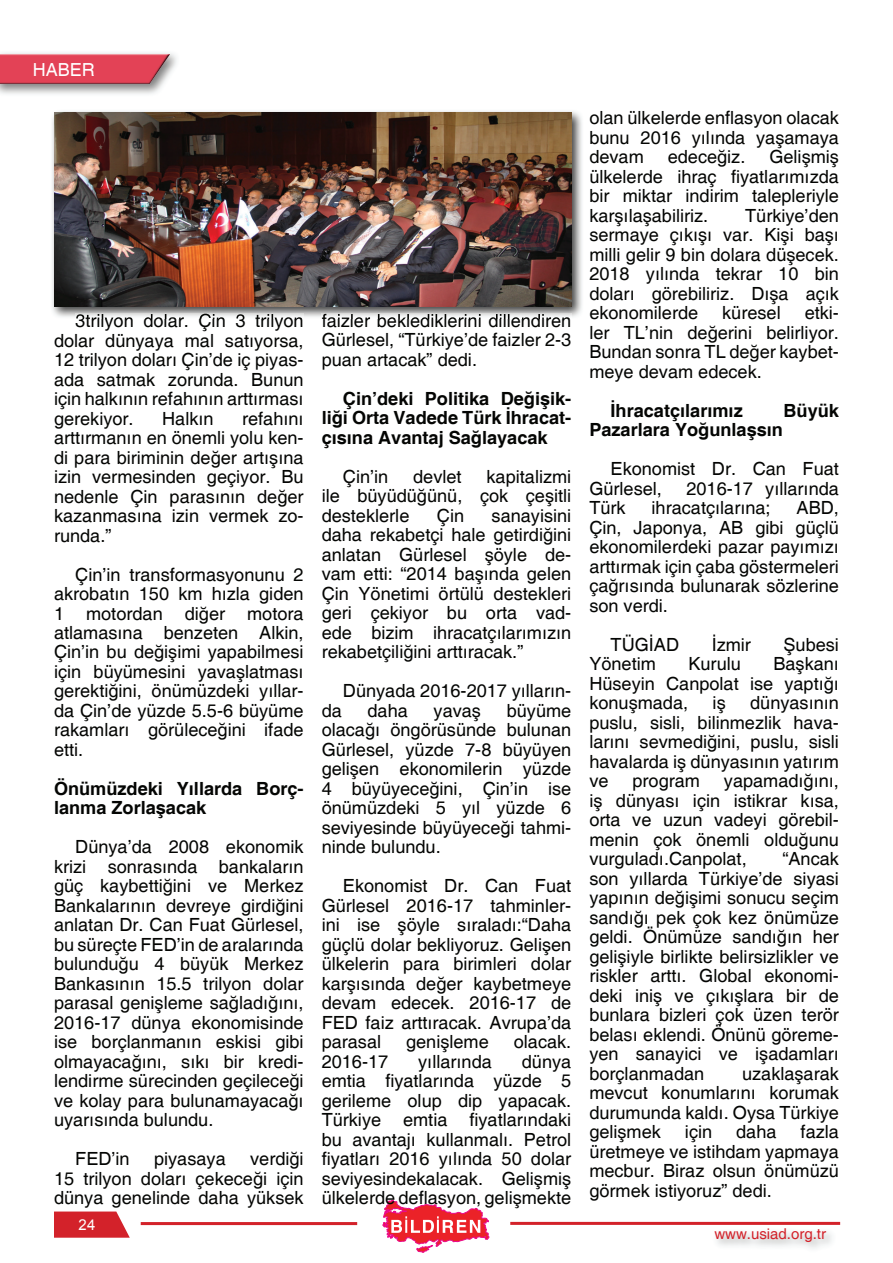
<style>
.page{position:relative;width:893px;height:1263px;background:#fff}
.page>*{position:absolute;margin:0;border:0;box-sizing:border-box;transform-origin:0 0}
.t1{font:18.15px/19.5px "Helvetica";color:#040503;text-align:justify}
.t2{font:700 18.15px/19.5px "Helvetica";color:#040503}
.t3{font:18px "Helvetica";color:#fff}
.t4{font:15px "Helvetica";color:#d3222a}
.t5{font:15px "Arial";color:#fff}
</style>
<div class="page">
<svg style="left:54px;top:1211px;width:76px;height:27px"></svg>
<svg style="left:383px;top:1200px;width:106px;height:52px"></svg>
<hr style="left:141px;top:1222px;width:216px;height:3px;background:#d3222a">
<hr style="left:510px;top:1222px;width:330px;height:3px;background:#d3222a">
<img style="left:0;top:53px;width:177px;height:41px">
<img style="left:0;top:54px;width:170px;height:30px">
<img style="left:52px;top:111px;width:530px;height:208px">
<img style="left:76px;top:314px;width:228px;height:5px">
<img style="left:322px;top:314px;width:249px;height:5px">
<img style="left:54px;top:113px;width:517px;height:193px">
<p class="t3" style="left:33px;top:59px;width:64px">HABER</p>
<p class="t1" style="left:54px;top:312px;width:251px;text-indent:21px">3trilyon dolar. Çin 3 trilyon dolar dünyaya mal satıyorsa, 12 trilyon doları Çin’de iç piyas&shy;ada satmak zorunda. Bunun için halkının refahının arttırması gerekiyor.</p>
<p class="t1" style="left:54px;top:409px;width:251px;text-indent:188px">refahını arttırmanın en önemli yolu ken&shy;di para biriminin değer artışına izin vermesinden geçiyor. Bu nedenle Çin parasının değer kazanmasına izin vermek zo&shy;runda.”</p>
<p class="t1" style="left:54px;top:565px;width:251px;text-indent:21px">Çin’in transformasyonunu 2 akrobatın 150 km hızla giden 1 motordan diğer motora atlamasına benzeten Alkin, Çin’in bu değişimi yapabilmesi için büyümesini yavaşlatması gerektiğini, önümüzdeki yıllar&shy;da Çin’de yüzde 5.5-6 büyüme rakamları görüleceğini ifade etti.</p>
<p class="t2" style="left:54px;top:780px;width:251px">Önümüzdeki Yıllarda Borç&shy;lan ma Zorlaşacak</p>
<p class="t1" style="left:54px;top:838px;width:251px;text-indent:21px">Dünya’da 2008 ekonomik krizi sonrasında bankaların güç kaybettiğini ve Merkez Bankalarının devreye girdiğini anlatan Dr. Can Fuat Gürlesel, bu süreçte FED’in de aralarında bulunduğu 4 büyük Merkez Bankasının 15.5 trilyon dolar parasal genişleme sağladığını, 2016-17 dünya ekonomisin de ise borçlanmanın eskisi gibi olmayacağını, sıkı bir kredi&shy;lendirme sürecinden geçileceği ve kolay para bulunamayacağı uyarısında bulundu.</p>
<p class="t1" style="left:75px;top:1150px;width:56px">FED’in</p>
<p class="t1" style="left:154px;top:1150px;width:73px">piyasaya</p>
<p class="t1" style="left:162px;top:409px;width:53px">Halkın</p>
<p class="t1" style="left:54px;top:1150px;width:251px;text-indent:196px">verdiği 15 trilyon doları çekeceği için dünya genelinde daha yüksek</p>
<p class="t5" style="left:79px;top:1214px;width:18px">24</p>
<p class="t1" style="left:322px;top:311px;width:251px">faizler beklediklerini dillendiren Gürlesel, “Türkiye’de faizler 2-3 puan artacak” dedi.</p>
<p class="t2" style="left:322px;top:390px;width:251px;text-align:justify;text-indent:21px">Çin’deki Politika Değişik&shy;liği Orta Vadede Türk İhracat&shy;çısına Avantaj Sağlayacak</p>
<p class="t1" style="left:343px;top:467px;width:47px">Çin’in</p>
<p class="t1" style="left:413px;top:467px;width:50px">devlet</p>
<p class="t1" style="left:322px;top:467px;width:251px;text-indent:165px">kapitalizmi ile büyüdüğünü, çok çeşitli desteklerle</p>
<p class="t1" style="left:437px;top:506px;width:29px">Çin</p>
<p class="t1" style="left:322px;top:506px;width:251px;text-indent:170px">sanayisini daha rekabetçi hale getirdiğini anlatan Gürlesel şöyle de&shy;vam etti: “2014 başında gelen Çin Yönetimi örtülü destekleri geri çekiyor bu orta vad&shy;ede bizim ihracatçılarımızın rekabetçiliğini arttıracak.”</p>
<p class="t1" style="left:343px;top:682px;width:230px">Dünyada 2016-2017 yılların-</p>
<p class="t1" style="left:322px;top:701px;width:22px">d a</p>
<p class="t1" style="left:368px;top:701px;width:42px">daha</p>
<p class="t1" style="left:434px;top:701px;width:49px">yavaş</p>
<p class="t1" style="left:322px;top:701px;width:251px;text-indent:185px">büyüme olacağı ön görüsünde bulunan Gürlesel, yüzde 7-8 büyüyen gelişen ekonomilerin yüzde 4 büyüyeceğini, Çin’in ise önümüzdeki 5 yıl yüzde 6 seviye sinde büyüyeceği tahmi&shy;n in de bulundu.</p>
<p class="t1" style="left:322px;top:877px;width:251px;text-indent:21px">Ekonomist Dr. Can Fuat Gürlesel 2016-17 tahminler&shy;ini ise şöyle sıraladı:“Daha güçlü dolar bekliyoruz. Gelişen ülke lerin para birimleri dolar karşısında değer kaybetmeye devam edecek. 2016-17 de FED faiz arttıracak. Avrupa’da parasal</p>
<p class="t1" style="left:406px;top:1033px;width:84px">genişleme</p>
<p class="t1" style="left:514px;top:1033px;width:59px">olacak.</p>
<p class="t1" style="left:322px;top:1052px;width:251px;text-indent:200px">dünya emtia fiyatlarında yüzde 5 gerile me olup dip yapacak.<br>Türkiye emtia fiyatlarındaki bu avantajı kullanmalı. Petrol fiyatları 2016 yılında 50 dolar seviyesindekalacak. Gelişmiş ülkelerde deflasyon, gelişmekte</p>
<p class="t1" style="left:322px;top:1052px;width:68px">2016 -17</p>
<p class="t1" style="left:418px;top:1052px;width:75px">yıllarında</p>
<p class="t1" style="left:589px;top:109px;width:251px">olan ülke lerde enflasyon olacak bunu 2016 yılında yaşamaya devam</p>
<p class="t1" style="left:589px;top:148px;width:251px;text-indent:180px">Gelişmiş ülke ler de ihraç fiyatlarımızda bir miktar indirim talepleriyle karşılaşabiliriz.</p>
<p class="t1" style="left:668px;top:148px;width:79px">edeceğiz.</p>
<p class="t1" style="left:589px;top:206px;width:251px;text-indent:156px">Türkiye’den sermaye çıkışı var. Kişi başı milli gelir 9 bin dolara düşecek.<br>2018 yılında tekrar 10 bin doları görebiliriz. Dışa açık ekonomiler de</p>
<p class="t1" style="left:589px;top:304px;width:251px;text-indent:215px">etki&shy;ler TL’nin değerini belirliyor.<br>Bundan sonra TL değer kaybet&shy;m e ye devam edecek.</p>
<p class="t2" style="left:611px;top:401px;width:134px">İhracatçılarımız</p>
<p class="t2" style="left:783px;top:401px;width:57px">Büyük</p>
<p class="t2" style="left:589px;top:421px;width:195px">Pazarlara Yoğunlaşsın</p>
<p class="t1" style="left:589px;top:460px;width:251px;text-indent:21px">Ekonomist Dr. Can Fuat<br>Gürlesel,</p>
<p class="t1" style="left:722px;top:304px;width:60px">küresel</p>
<p class="t1" style="left:686px;top:479px;width:154px">2016-17 yıllarında</p>
<p class="t1" style="left:589px;top:499px;width:38px">Türk</p>
<p class="t1" style="left:652px;top:499px;width:121px">ihracatçılarına;</p>
<p class="t1" style="left:589px;top:499px;width:251px;text-indent:207px">ABD, Çin, Japonya, AB gibi güçlü ekonomilerdeki pazar payımızı arttırmak için çaba göstermeleri çağrısında bulunarak sözlerine son verdi.</p>
<p class="t1" style="left:611px;top:635px;width:70px">TÜGİAD</p>
<p class="t1" style="left:712px;top:635px;width:41px">İzmir</p>
<p class="t1" style="left:783px;top:635px;width:57px">Şubesi</p>
<p class="t1" style="left:589px;top:655px;width:68px">Yönetim</p>
<p class="t1" style="left:688px;top:655px;width:54px">Kurulu</p>
<p class="t1" style="left:589px;top:655px;width:251px;text-indent:184px">Başkanı Hüseyin Canpolat ise yaptığı konuş mada,</p>
<p class="t1" style="left:589px;top:694px;width:251px;text-indent:161px">dünya sı nın puslu, sisli, bilinmezlik hava&shy;la rı nı sevmediğini, puslu, sisli havalar da iş dünyasının yatırım ve</p>
<p class="t1" style="left:713px;top:694px;width:15px">iş</p>
<p class="t1" style="left:589px;top:772px;width:251px;text-indent:135px">yapamadığını, iş dünyası için istikrar kısa, orta ve uzun vadeyi görebil&shy;menin çok önemli olduğunu vurguladı.Canpolat,</p>
<p class="t1" style="left:632px;top:772px;width:69px">program</p>
<p class="t1" style="left:589px;top:850px;width:251px;text-indent:193px">“Ancak son yıllar da Türkiye’de siyasi yapının değişimi sonucu seçim sandığı pek çok kez önümüze geldi. Önümüze sandığın her gelişiyle birlikte belirsizlikler ve riskler arttı. Global ekonomi&shy;de ki iniş ve çıkışlara bir de bunlara bizleri çok üzen terör belası eklendi. Önünü göreme&shy;yen sanayici ve işadamları borç lanmadan</p>
<p class="t1" style="left:589px;top:1064px;width:251px;text-indent:153px">uzaklaşarak mevcut konumlarını korumak durumunda kaldı. Oysa Türkiye gelişmek</p>
<p class="t1" style="left:589px;top:1122px;width:251px;text-indent:211px">fazla üretme ye ve istihdam yapmaya mecbur. Biraz olsun önümüzü görmek istiyoruz” dedi.</p>
<p class="t1" style="left:685px;top:1122px;width:29px">için</p>
<p class="t1" style="left:736px;top:1122px;width:42px">daha</p>
<p class="t4" style="left:714px;top:1225px;width:113px">www.usiad.org.tr</p>
</div>
